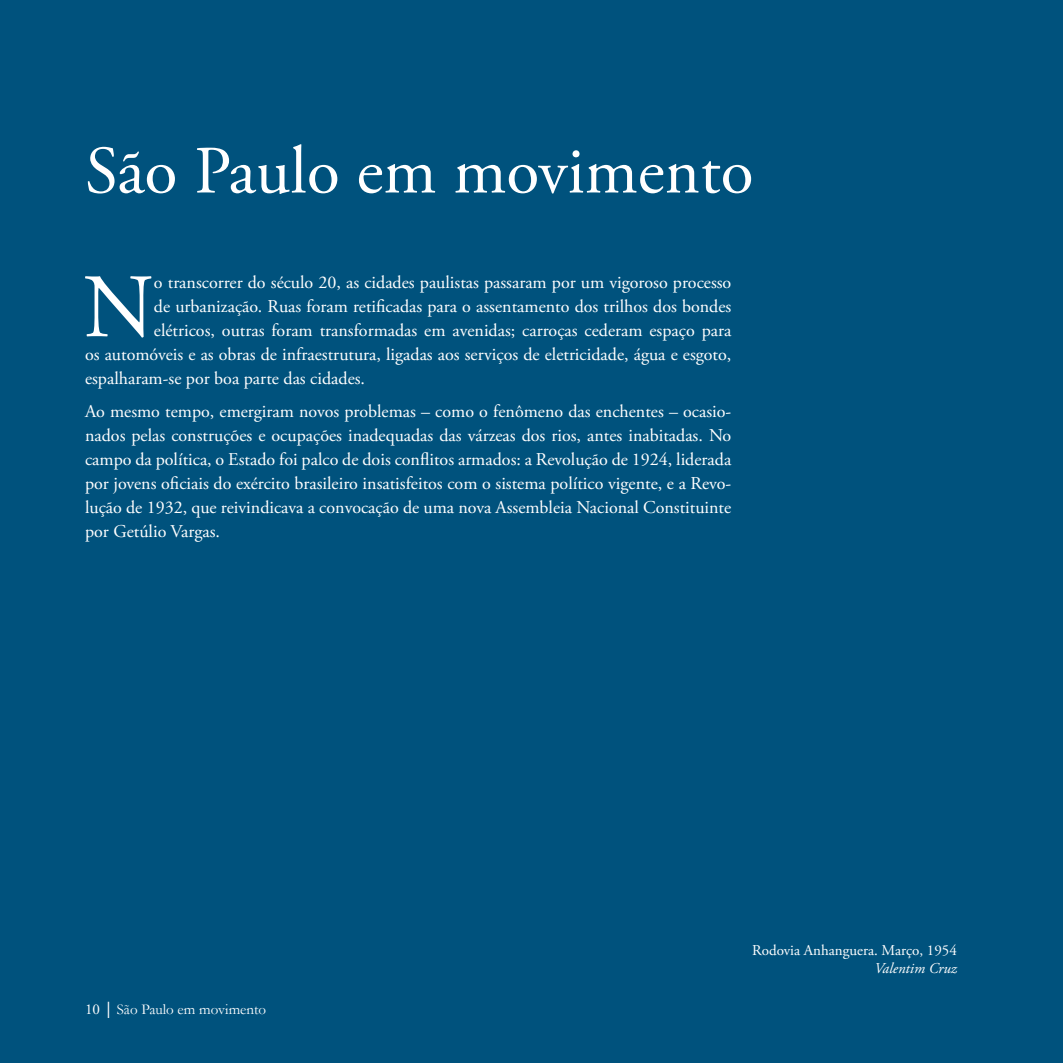
<style>
.page{position:relative;width:1063px;height:1063px;background:#00527d}
.page>*{position:absolute;margin:0;border:0;box-sizing:border-box;transform-origin:0 0}
.t1{font:90.45px "Adobe Garamond Pro";color:#fff}
.t2{font:67.5px "Adobe Garamond Pro";color:#fff}
.t3{font:18px/24px "Adobe Garamond Pro";color:#fff;text-align:justify}
.t4{font:15px "Adobe Garamond Pro";color:#fff}
.t5{font:15px "Garamond";color:#fff}
.t6{font:italic 15px "Adobe Garamond Pro";color:#fff}
.s1{font-family:"Adobe Garamond Pro"}
.s2{font-size:13.5px}
</style>
<div class="page">
<h2 class="t2" style="left:85px;top:131px;width:670px">São Paulo em movimento</h2>
<h1 class="t1" style="left:83px;top:253px;width:72px">N</h1>
<p class="t3" style="left:154px;top:271px;width:579px">o transcorrer do século 20, as cidades paulistas passaram por um vigoroso processo</p>
<p class="t3" style="left:154px;top:295px;width:579px">de urbanização. Ruas foram retificadas para o assentamento dos trilhos dos bondes</p>
<p class="t3" style="left:154px;top:319px;width:579px">elétricos, outras foram transformadas em avenidas; carroças cederam espaço para</p>
<p class="t3" style="left:85px;top:343px;width:648px">os automóveis e as obras de infraestrutura, ligadas aos serviços de eletricidade, água e esgoto,</p>
<p class="t3" style="left:85px;top:367px;width:282px">espalharam-se por boa parte das cidades.</p>
<p class="t3" style="left:85px;top:400px;width:648px">Ao mesmo tempo, emergiram novos problemas – como o fenômeno das enchentes – ocasio&shy;nados pelas construções e ocupações inadequadas das várzeas dos rios, antes inabitadas. No campo da política, o Estado foi palco de dois conflitos armados: a Revolução de 1924, liderada por jovens oficiais do exército brasileiro insatisfeitos com o sistema político vigente, e a Revo&shy;lução de 1932, que reivindicava a convocação de uma nova Assembleia Nacional Constituinte por Getúlio Vargas.</p>
<p class="t5" style="left:85px;top:1000px;width:183px"><span class="s1">10</span> <span class="s2">│</span> São Paulo em movimento</p>
<p class="t4" style="left:752px;top:941px;width:206px">Rodovia Anhanguera. Março, 1954</p>
<p class="t6" style="left:875px;top:959px;width:84px">Valentim Cruz</p>
</div>
